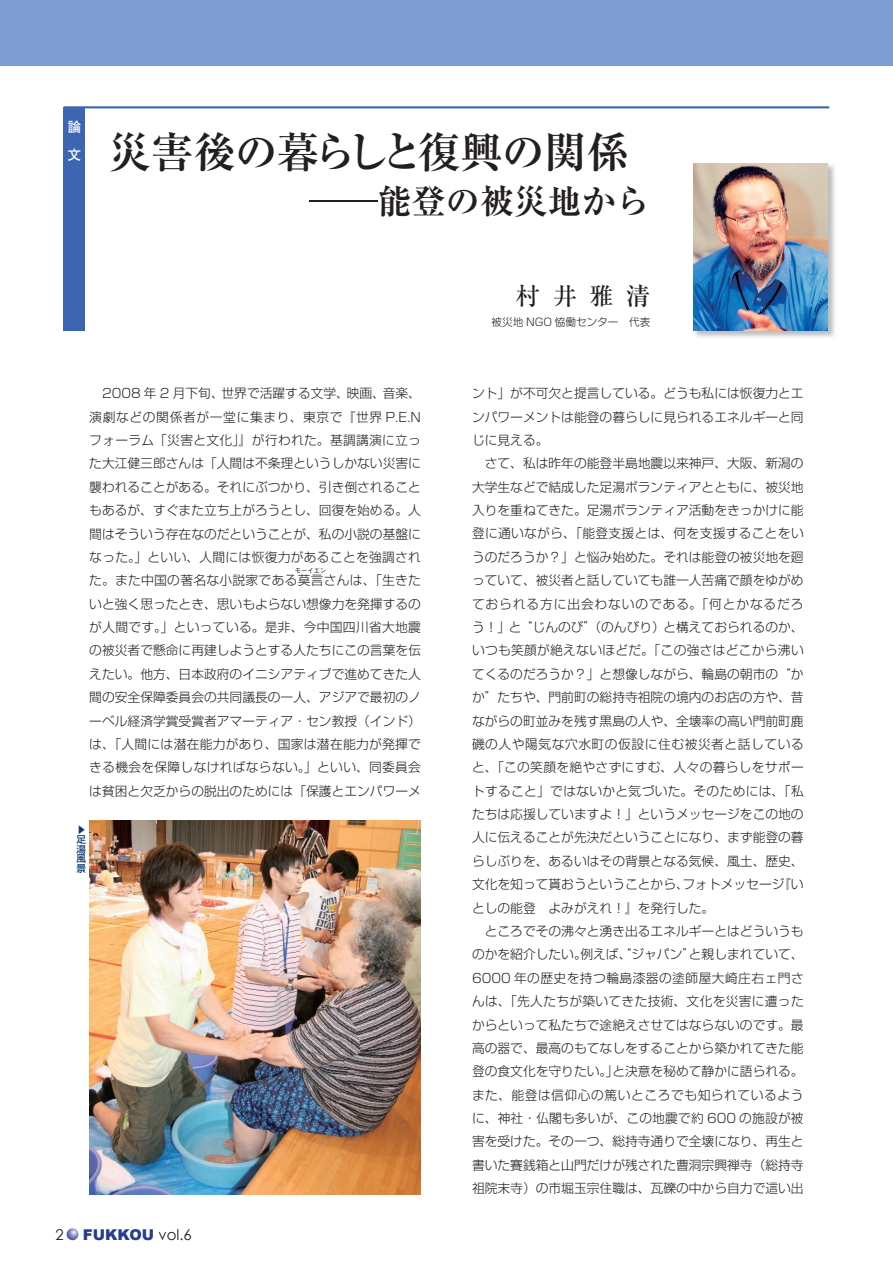
<style>
.page{position:relative;width:893px;height:1263px;background:#fff}
.page>*{position:absolute;margin:0;border:0;box-sizing:border-box;transform-origin:0 0}
.t1{font:700 42.45px "Ryumin Pro";letter-spacing:-.02em;color:#231f20}
.t2{font:700 34.05px "Ryumin Pro";color:#231f20;scale:2 1}
.t3{font:500 24.45px "Ryumin Pro";color:#231f20}
.t4{font:900 14.85px "Arial";color:#253f8e}
.t5{font:14.85px "Century Gothic";color:#231f20}
.t6{font:700 13.8px/27.6px "Futo Go B101 Pro";color:#fff}
.t7{font:300 12.75px/23.4px "Shin Go Pro";color:#231f20;text-align:justify}
.t8{font:300 10.65px "Shin Go Pro";color:#231f20}
.t9{font:500 9.6px/9.6px "Shin Go Pro";color:#0a3672;text-align:justify}
.t10{font:300 6.45px "Shin Go Pro";color:#231f20}
.s1{font-family:"Century Gothic";font-weight:400;color:#231f20}
</style>
<div class="page">
<div style="left:0;top:0;width:893px;height:66px;background:#7e9ed2"></div>
<svg style="left:67px;top:1228px;width:11px;height:12px"></svg>
<div style="left:64px;top:107px;width:21px;height:224px;background:#3c66b1"></div>
<hr style="left:64px;top:106px;width:765px;height:2px;background:#3c66b1">
<img style="left:89px;top:821px;width:332px;height:374px">
<img style="left:693px;top:163px;width:142px;height:174px">
<img style="left:693px;top:163px;width:134px;height:167px">
<p class="t6" style="left:68px;top:111px;width:15px">論文</p>
<h1 class="t1" style="left:108px;top:118px;width:522px">災害後の暮らしと復興の関係</h1>
<h2 class="t2" style="left:310px;top:174px;width:172px">─能登の被災地から</h2>
<h3 class="t3" style="left:516px;top:276px;width:136px">村井雅清</h3>
<p class="t8" style="left:492px;top:314px;width:160px">被災地 NGO 恊働センター　代表</p>
<p class="t7" style="left:89px;top:380px;width:333px;text-indent:13px">2008 年 2 月下旬、世界で活躍する文学、映画、音楽、演劇などの関係者が一堂に集まり、東京で『世界 P.E.Nフォーラム「災害と文化」』が行われた。基調講演に立った大江健三郎さんは「人間は不条理というしかない災害に襲われることがある。それにぶつかり、引き倒されることもあるが、すぐまた立ち上がろうとし、回復を始める。人間はそういう存在なのだということが、私の小説の基盤になった。」といい、人間には恢復力があることを強調された。また中国の著名な小説家である莫言さんは、「生きた</p>
<p class="t10" style="left:295px;top:565px;width:33px">モーイエン</p>
<p class="t7" style="left:89px;top:591px;width:333px">いと強く思ったとき、思いもよらない想像力を発揮するのが人間です。」といっている。是非、今中国四川省大地震の被災者で懸命に再建しようとする人たちにこの言葉を伝えたい。他方、日本政府のイニシアティブで進めてきた人間の安全保障委員会の共同議長の一人、アジアで最初のノーベル経済学賞受賞者アマーティア・セン教授（インド）は、「人間には潜在能力があり、国家は潜在能力が発揮できる機会を保障しなければならない。」といい、同委員会は貧困と欠乏からの脱出のためには「保護とエンパワーメ</p>
<p class="t9" style="left:87px;top:825px;width:12px;rotate:90deg">▲</p>
<p class="t9" style="left:77px;top:833px;width:11px">足湯風景</p>
<p class="t5" style="left:56px;top:1225px;width:10px">2</p>
<p class="t4" style="left:83px;top:1223px;width:110px">FUKKOU <span class="s1">vol.6</span></p>
<p class="t7" style="left:472px;top:380px;width:333px">ント」が不可欠と提言している。どうも私には恢復力とエンパワーメントは能登の暮らしに見られるエネルギーと同じに見える。</p>
<p class="t7" style="left:472px;top:450px;width:333px;text-indent:13px">さて、私は昨年の能登半島地震以来神戸、大阪、新潟の大学生などで結成した足湯ボランティアとともに、被災地入りを重ねてきた。足湯ボランティア活動をきっかけに能登に通いながら、「能登支援とは、何を支援することをいうのだろうか？」と悩み始めた。それは能登の被災地を廻っていて、被災者と話していても誰一人苦痛で顔をゆがめておられる方に出会わないのである。「何とかなるだろう！」と“じんのび”（のんびり）と構えておられるのか、いつも笑顔が絶えないほどだ。「この強さはどこから沸いてくるのだろうか？」と想像しながら、輪島の朝市の“かか”たちや、門前町の総持寺祖院の境内のお店の方や、昔ながらの町並みを残す黒島の人や、全壊率の高い門前町鹿磯の人や陽気な穴水町の仮設に住む被災者と話していると、「この笑顔を絶やさずにすむ、人々の暮らしをサポートすること」ではないかと気づいた。そのためには、「私たちは応援していますよ！」というメッセージをこの地の人に伝えることが先決だということになり、まず能登の暮らしぶりを、あるいはその背景となる気候、風土、歴史、文化を知って貰おうということから、フォトメッセージ『いとしの能登　よみがえれ！』を発行した。</p>
<p class="t7" style="left:472px;top:918px;width:333px;text-indent:13px">ところでその沸々と湧き出るエネルギーとはどういうものかを紹介したい。例えば、“ジャパン”と親しまれていて、6000 年の歴史を持つ輪島漆器の塗師屋大崎庄右ェ門さんは、「先人たちが築いてきた技術、文化を災害に遭ったからといって私たちで途絶えさせてはならないのです。最高の器で、最高のもてなしをすることから築かれてきた能登の食文化を守りたい。」と決意を秘めて静かに語られる。また、能登は信仰心の篤いところでも知られているように、神社・仏閣も多いが、この地震で約 600 の施設が被害を受けた。その一つ、総持寺通りで全壊になり、再生と書いた賽銭箱と山門だけが残された曹洞宗興禅寺（総持寺祖院末寺）の市堀玉宗住職は、瓦礫の中から自力で這い出</p>
</div>
